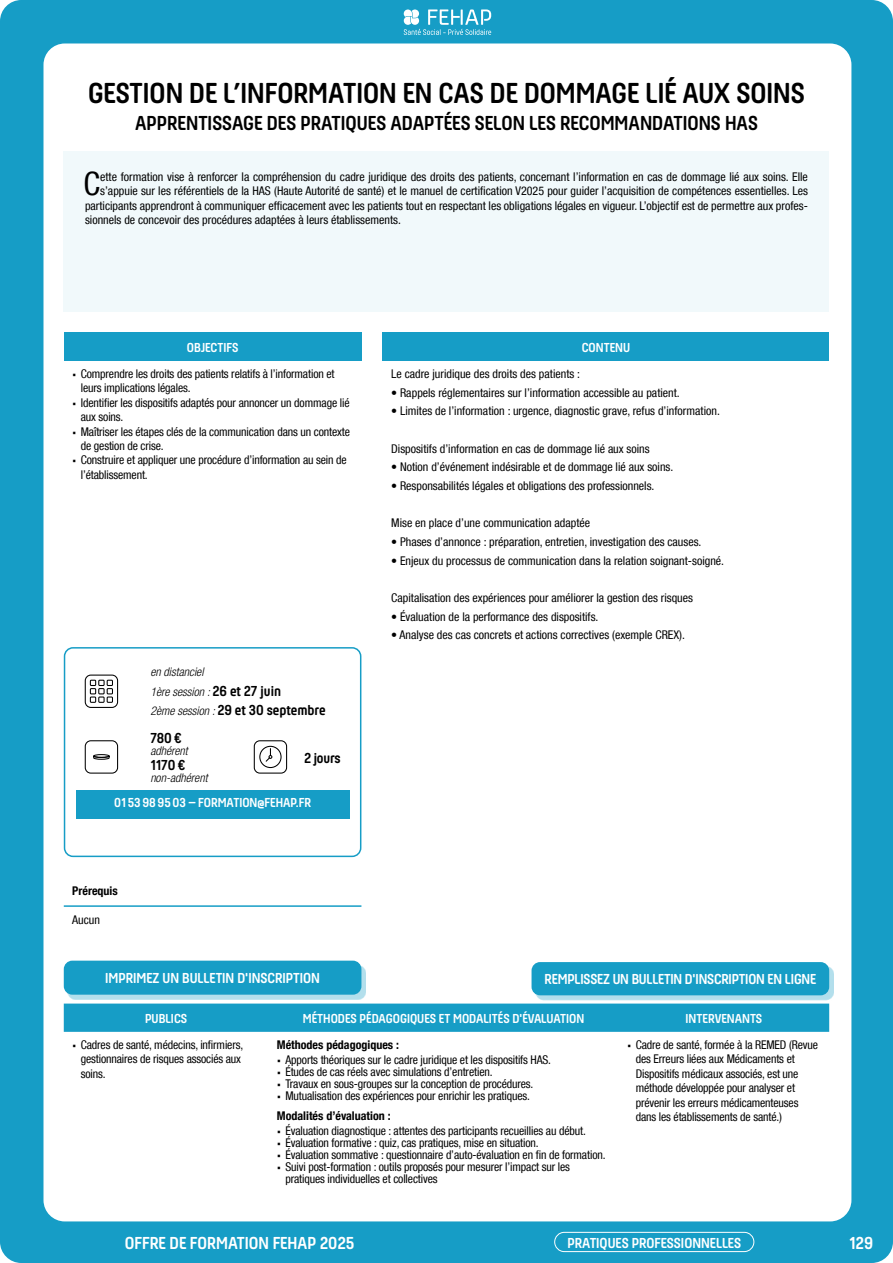
<style>
.page{position:relative;width:893px;height:1263px;background:#169dc6}
.page>*{position:absolute;margin:0;border:0;box-sizing:border-box;transform-origin:0 0}
.t1{font:condensed 32.1px "Helvetica Neue LT Com";color:#000}
.t2{font:700 30px "Hansom FY";color:#000}
.t3{font:700 21px "Hansom FY";color:#000}
.t4{font:700 18px "Hansom FY";color:#fff}
.t5{font:700 15px "Hansom FY";color:#fff}
.t6{font:700 15px/28.2px "Hansom FY";color:#000}
.t7{font:700 13.5px "Hansom FY";color:#fff}
.t8{font:condensed 12px/14.4px "Helvetica Neue LT Com";color:#000}
.t9{font:italic 300 condensed 12px/19.2px "Helvetica Neue LT Com";color:#000}
.t10{font:700 condensed 12px "Helvetica Neue LT Com";color:#000}
.s1{font-family:"Acumin Variable Concept";font-stretch:normal}
.s2{font-family:"Hansom FY";font-weight:700;font-style:normal;font-stretch:normal;font-size:15px}
.s3{font-family:"Helvetica Neue LT Com";font-weight:300;font-style:italic;font-stretch:condensed;font-size:12px}
.s4{font-weight:700}
</style>
<div class="page">
<div style="left:43px;top:43px;width:808px;height:1178px;background:#fff;border-radius:21px"></div>
<svg style="left:404px;top:9px;width:87px;height:26px"></svg>
<div style="left:554px;top:1232px;width:200px;height:20px;border:1px solid #fff;border-radius:10px"></div>
<div style="left:76px;top:790px;width:273px;height:29px;background:#169dc6"></div>
<div style="left:85px;top:674px;width:33px;height:34px;border:1px solid #000;border-radius:6px"></div>
<div style="left:98px;top:680px;width:7px;height:6px;border:1px solid #000"></div>
<svg style="left:90px;top:680px;width:6px;height:14px"></svg>
<div style="left:98px;top:688px;width:7px;height:6px;border:1px solid #000"></div>
<svg style="left:107px;top:680px;width:6px;height:14px"></svg>
<div style="left:90px;top:696px;width:6px;height:7px;border:1px solid #000"></div>
<div style="left:98px;top:696px;width:7px;height:7px;border:1px solid #000"></div>
<div style="left:107px;top:696px;width:6px;height:7px;border:1px solid #000"></div>
<div style="left:85px;top:740px;width:33px;height:34px;border:1px solid #000;border-radius:6px"></div>
<div style="left:93px;top:754px;width:17px;height:4px;border:1px solid #000;border-radius:50%"></div>
<svg style="left:93px;top:755px;width:17px;height:5px"></svg>
<div style="left:259px;top:746px;width:23px;height:22px;border:1px solid #000;border-radius:50%"></div>
<svg style="left:265px;top:748px;width:7px;height:14px"></svg>
<div style="left:254px;top:740px;width:33px;height:34px;border:1px solid #000;border-radius:6px"></div>
<div style="left:64px;top:647px;width:297px;height:210px;border:2px solid #169dc6;border-radius:9px"></div>
<div style="left:64px;top:151px;width:765px;height:160px;background:#f1f9fb"></div>
<div style="left:64px;top:1003px;width:765px;height:29px;background:#169dc6"></div>
<div style="left:383px;top:333px;width:446px;height:28px;background:#169dc6"></div>
<div style="left:64px;top:333px;width:297px;height:28px;background:#169dc6"></div>
<hr style="left:64px;top:905px;width:297px;height:2px;background:#169dc6">
<div style="left:535px;top:966px;width:299px;height:34px;background:#169dc6;opacity:.33"></div>
<div style="left:531px;top:962px;width:298px;height:33px;background:#169dc6;border-radius:9px"></div>
<div style="left:68px;top:965px;width:298px;height:35px;background:#b3dfec"></div>
<div style="left:64px;top:961px;width:297px;height:34px;background:#169dc6;border-radius:9px"></div>
<h2 class="t2" style="left:88px;top:76px;width:718px">GESTION DE L’INFORMATION EN CAS DE DOMMAGE LIÉ AUX SOINS</h2>
<h3 class="t3" style="left:135px;top:111px;width:624px">APPRENTISSAGE DES PRATIQUES ADAPTÉES SELON LES RECOMMANDATIONS HAS</h3>
<h1 class="t1" style="left:83px;top:165px;width:18px">C</h1>
<p class="t8" style="left:100px;top:169px;width:709px">ette formation vise à renforcer la compréhension du cadre juridique des droits des patients, concernant l’information en cas de dommage lié aux soins. Elle</p>
<p class="t8" style="left:100px;top:184px;width:709px">s’appuie sur les référentiels de la HAS (Haute Autorité de santé) et le manuel de certification V2025 pour guider l’acquisition de compétences essentielles. Les</p>
<p class="t8" style="left:85px;top:198px;width:724px">participants apprendront à communiquer efficacement avec les patients tout en respectant les obligations légales en vigueur. L’objectif est de permettre aux profes-</p>
<p class="t8" style="left:85px;top:212px;width:317px">sionnels de concevoir des procédures adaptées à leurs établissements.</p>
<p class="t7" style="left:187px;top:340px;width:53px">OBJECTIFS</p>
<p class="t8" style="left:81px;top:366px;width:255px;text-indent:-9px"><span class="s1">•</span> Comprendre les droits des patients relatifs à l’information et leurs implications légales.</p>
<p class="t8" style="left:81px;top:395px;width:270px;text-indent:-9px"><span class="s1">•</span> Identifier les dispositifs adaptés pour annoncer un dommage lié aux soins.</p>
<p class="t8" style="left:81px;top:424px;width:271px;text-indent:-9px"><span class="s1">•</span> Maîtriser les étapes clés de la communication dans un contexte de gestion de crise.</p>
<p class="t8" style="left:81px;top:453px;width:267px;text-indent:-9px"><span class="s1">•</span> Construire et appliquer une procédure d’information au sein de l’établissement.</p>
<p class="t9" style="left:150px;top:662px;width:132px">en distanciel<br>1ère session : <span class="s2">26 et 27 juin</span></p>
<p class="t6" style="left:150px;top:696px;width:177px"><span class="s3">2ème session :</span> 29 et 30 septembre<br>780€</p>
<p class="t9" style="left:150px;top:741px;width:39px">adhérent</p>
<p class="t6" style="left:150px;top:751px;width:37px">1170€</p>
<p class="t9" style="left:150px;top:768px;width:59px">non-adhérent</p>
<p class="t6" style="left:304px;top:743px;width:38px">2 jours</p>
<p class="t7" style="left:114px;top:794px;width:198px">01 53989503 – FORMATION@FEHAP.FR</p>
<p class="t10" style="left:72px;top:884px;width:47px">Prérequis</p>
<p class="t8" style="left:72px;top:912px;width:29px">Aucun</p>
<p class="t7" style="left:582px;top:340px;width:50px">CONTENU</p>
<p class="t8" style="left:391px;top:366px;width:190px">Le cadre juridique des droits des patients :</p>
<p class="t8" style="left:391px;top:385px;width:290px">• Rappels réglementaires sur l’information accessible au patient.</p>
<p class="t8" style="left:391px;top:404px;width:330px">• Limites de l’information : urgence, diagnostic grave, refus d’information.</p>
<p class="t8" style="left:391px;top:441px;width:260px">Dispositifs d’information en cas de dommage lié aux soins</p>
<p class="t8" style="left:391px;top:460px;width:284px">• Notion d’événement indésirable et de dommage lié aux soins.</p>
<p class="t8" style="left:391px;top:478px;width:265px">• Responsabilités légales et obligations des professionnels.</p>
<p class="t8" style="left:391px;top:516px;width:201px">Mise en place d’une communication adaptée</p>
<p class="t8" style="left:391px;top:534px;width:312px">• Phases d’annonce : préparation, entretien, investigation des causes.</p>
<p class="t8" style="left:391px;top:553px;width:334px">• Enjeux du processus de communication dans la relation soignant-soigné.</p>
<p class="t8" style="left:391px;top:590px;width:303px">Capitalisation des expériences pour améliorer la gestion des risques</p>
<p class="t8" style="left:391px;top:609px;width:209px">• Évaluation de la performance des dispositifs.</p>
<p class="t8" style="left:391px;top:628px;width:295px">• Analyse des cas concrets et actions correctives (exemple CREX).</p>
<p class="t5" style="left:105px;top:969px;width:216px">IMPRIMEZ UN BULLETIN D'INSCRIPTION</p>
<p class="t5" style="left:545px;top:971px;width:273px">REMPLISSEZ UN BULLETIN D'INSCRIPTION EN LIGNE</p>
<p class="t7" style="left:145px;top:1010px;width:44px">PUBLICS</p>
<p class="t7" style="left:303px;top:1010px;width:283px">MÉTHODES PÉDAGOGIQUES ET MODALITÉS D'ÉVALUATION</p>
<p class="t7" style="left:686px;top:1010px;width:78px">INTERVENANTS</p>
<p class="t8" style="left:81px;top:1037px;width:164px;text-indent:-9px"><span class="s1">•</span> Cadres de santé, médecins, infirmiers, gestionnaires de risques associés aux soins.</p>
<p class="t10" style="left:277px;top:1037px;width:124px">Méthodes pédagogiques :</p>
<p class="t8" style="left:636px;top:1037px;width:184px;text-indent:-9px"><span class="s1">•</span> Cadre de santé, formée à la REMED (Revue des Erreurs liées aux Médicaments et Dispositifs médicaux associés, est une méthode développée pour analyser et prévenir les erreurs médicamenteuses dans les établissements de santé.)</p>
<p class="t8" style="left:277px;top:1052px;width:276px"><span class="s1">•</span> Apports théoriques sur le cadre juridique et les dispositifs HAS.</p>
<p class="t8" style="left:277px;top:1064px;width:217px"><span class="s1">•</span> Études de cas réels avec simulations d’entretien.</p>
<p class="t8" style="left:277px;top:1076px;width:258px"><span class="s1">•</span> Travaux en sous-groupes sur la conception de procédures.</p>
<p class="t8" style="left:277px;top:1085px;width:255px;line-height:20.1px"><span class="s1">•</span> Mutualisation des expériences pour enrichir les pratiques.<br><span class="s4">Modalités d’évaluation :</span></p>
<p class="t8" style="left:277px;top:1123px;width:310px"><span class="s1">•</span> Évaluation diagnostique : attentes des participants recueillies au début.</p>
<p class="t8" style="left:277px;top:1135px;width:263px"><span class="s1">•</span> Évaluation formative : quiz, cas pratiques, mise en situation.</p>
<p class="t8" style="left:277px;top:1147px;width:330px"><span class="s1">•</span> Évaluation sommative : questionnaire d’auto-évaluation en fin de formation.</p>
<p class="t8" style="left:285px;top:1160px;width:286px;line-height:12px;text-indent:-9px"><span class="s1">•</span> Suivi post-formation : outils proposés pour mesurer l’impact sur les pratiques individuelles et collectives</p>
<h3 class="t4" style="left:125px;top:1232px;width:231px">OFFRE DE FORMATION FEHAP 2025</h3>
<p class="t5" style="left:567px;top:1234px;width:175px">PRATIQUES PROFESSIONNELLES</p>
<h3 class="t4" style="left:849px;top:1232px;width:25px">129</h3>
</div>
